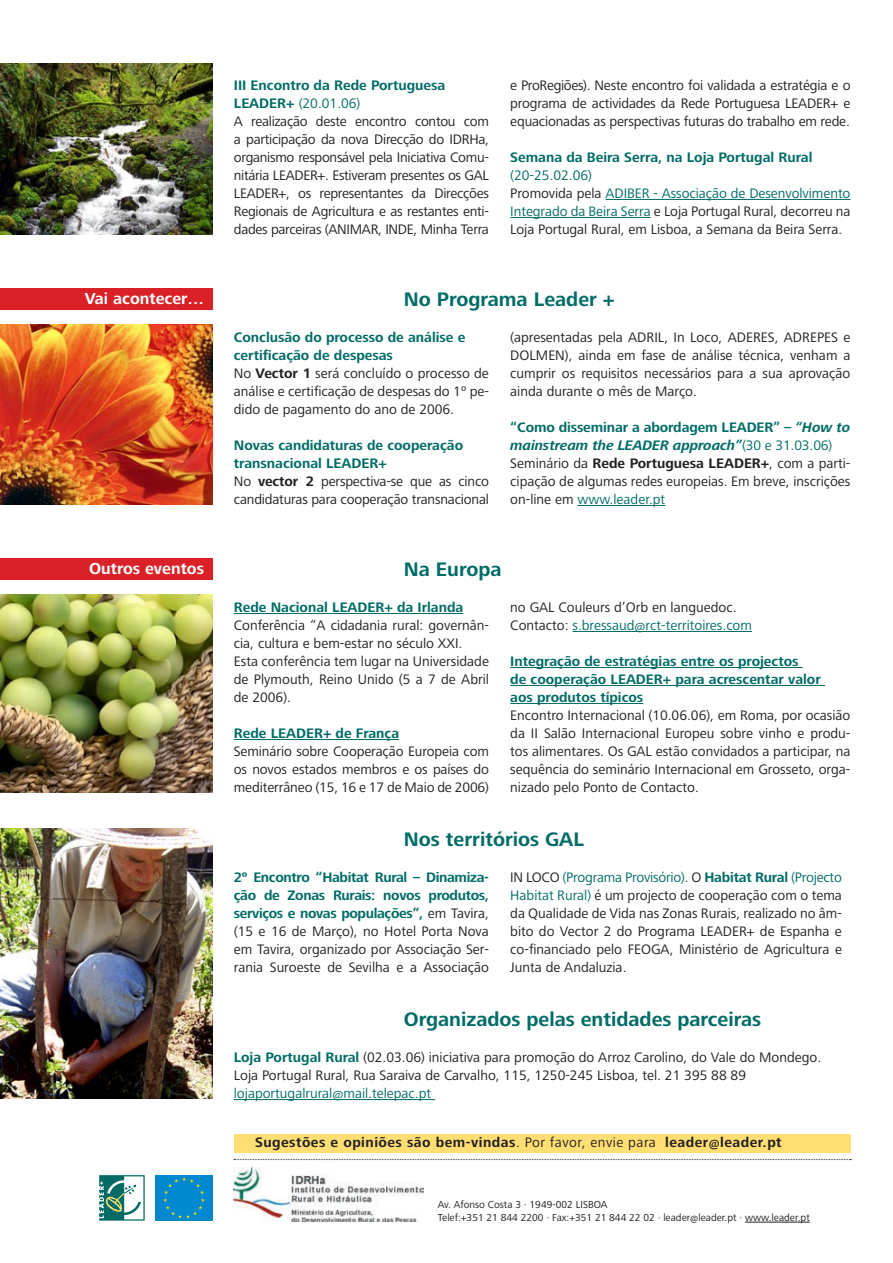
<style>
.page{position:relative;width:893px;height:1263px;background:#fff}
.page>*{position:absolute;margin:0;border:0;box-sizing:border-box;transform-origin:0 0}
.t1{font:700 20.25px "Frutiger Next LT";color:#006c67}
.t2{font:700 16.5px "Frutiger Next LT";color:#fff}
.t3{font:14.25px/18px "Frutiger Next LT";color:#231f20}
.t4{font:14.25px/18px "Frutiger Next LT";letter-spacing:-.02em;color:#231f20}
.t5{font:700 14.25px/18px "Frutiger Next LT";color:#006c67}
.t6{font:700 14.25px "Frutiger Next LT";letter-spacing:.035em;color:#231f20}
.t7{font:14.25px "Frutiger Next LT";color:#006c67}
.t8{font:10.5px/12.6px "Frutiger Next LT";color:#231f20}
.s1{font-weight:700;color:#006c67}
.s2{color:#006c67}
.s3{font-weight:700;font-style:italic;color:#006c67}
.s4{font-weight:700}
.s5{font-weight:400}
</style>
<div class="page">
<hr style="left:577px;top:505px;width:88px;height:1px;background:#006c67">
<hr style="left:234px;top:613px;width:229px;height:1px;background:#006c67">
<hr style="left:234px;top:739px;width:165px;height:1px;background:#006c67">
<div style="left:234px;top:1134px;width:616px;height:18px;background:#ffdf74"></div>
<svg style="left:99px;top:1175px;width:46px;height:45px"></svg>
<div style="left:155px;top:1175px;width:58px;height:46px;background:#0089cf"></div>
<svg style="left:163px;top:1177px;width:42px;height:41px"></svg>
<hr style="left:745px;top:1222px;width:65px;height:1px;background:#231f20">
<svg style="left:234px;top:1159px;width:617px;height:1px"></svg>
<img style="left:0;top:324px;width:212px;height:180px">
<img style="left:234px;top:1167px;width:189px;height:54px">
<div style="left:0;top:288px;width:213px;height:21px;background:#da2128"></div>
<div style="left:0;top:558px;width:213px;height:21px;background:#da2128"></div>
<img style="left:0;top:594px;width:212px;height:198px">
<hr style="left:572px;top:631px;width:180px;height:1px;background:#006c67">
<hr style="left:510px;top:667px;width:293px;height:1px;background:#006c67">
<hr style="left:510px;top:685px;width:315px;height:1px;background:#006c67">
<hr style="left:510px;top:703px;width:133px;height:1px;background:#006c67">
<img style="left:0;top:828px;width:212px;height:270px">
<hr style="left:234px;top:1099px;width:201px;height:1px;background:#006c67">
<hr style="left:605px;top:199px;width:245px;height:1px;background:#006c67">
<hr style="left:510px;top:217px;width:141px;height:1px;background:#006c67">
<img style="left:0;top:64px;width:212px;height:170px">
<p class="t2" style="left:85px;top:289px;width:121px">Vai acontecer…</p>
<p class="t2" style="left:89px;top:559px;width:116px">Outros eventos</p>
<p class="t4" style="left:234px;top:76px;width:257px"><span class="s1">III Encontro da Rede Portuguesa LEADER+</span> <span class="s2">(20.01.06)<br></span>A realização deste encontro contou com a participação da nova Direcção do IDRHa, organismo responsável pela Iniciativa Comu&shy;nitária LEADER+. Estiveram presentes os GAL LEADER+, os representantes da Direcções Regionais de Agricultura e as restantes enti&shy;dades parceiras (ANIMAR, INDE, Minha Terra</p>
<p class="t3" style="left:510px;top:76px;width:342px;text-align:justify">e ProRegiões). Neste encontro foi validada a estratégia e o programa de actividades da Rede Portuguesa LEADER+ e equacionadas as perspectivas futuras do trabalho em rede.</p>
<p class="t5" style="left:510px;top:148px;width:304px">Semana da Beira Serra, na Loja Portugal Rural</p>
<p class="t3" style="left:510px;top:166px;width:342px"><span class="s2">(20-25.02.06)<br></span>Promovida pela <span class="s2">ADIBER - Associação de Desenvolvimento Integrado da Beira Serra</span> e Loja Portugal Rural, decorreu na Loja Portugal Rural, em Lisboa, a Semana da Beira Serra.</p>
<h1 class="t1" style="left:404px;top:288px;width:212px">No Programa Leader +</h1>
<p class="t3" style="left:510px;top:328px;width:342px;text-align:justify">(apresentadas pela ADRIL, In Loco, ADERES, ADREPES e DOLMEN), ainda em fase de análise técnica, venham a cumprir os requisitos necessários para a sua aprovação ainda durante o mês de Março.</p>
<p class="t3" style="left:510px;top:418px;width:342px"><span class="s1">“Como disseminar a abordagem LEADER” –</span> <span class="s3">“How to mainstream the LEADER approach”</span><span class="s2">(30 e 31.03.06)<br></span>Seminário da <span class="s4">Rede Portuguesa LEADER+</span>, com a parti&shy;cipação de algumas redes europeias. Em breve, inscrições on-line em <span class="s2">www.leader.pt</span></p>
<p class="t3" style="left:234px;top:328px;width:257px"><span class="s1">Conclusão do processo de análise e certificação de despesas<br></span>No <span class="s4">Vector 1</span> será concluído o processo de análise e certificação de despesas do 1º pe&shy;dido de pagamento do ano de 2006.</p>
<p class="t3" style="left:234px;top:436px;width:257px"><span class="s1">Novas candidaturas de cooperação transnacional LEADER+<br></span>No <span class="s4">vector 2</span> perspectiva-se que as cinco candidaturas para cooperação transnacional</p>
<h1 class="t1" style="left:404px;top:558px;width:99px">Na Europa</h1>
<p class="t5" style="left:234px;top:598px;width:231px">Rede Nacional LEADER+ da Irlanda</p>
<p class="t3" style="left:234px;top:616px;width:257px">Conferência “A cidadania rural: governân&shy;cia, cultura e bem-estar no século XXI.<br>Esta conferência tem lugar na Universidade de Plymouth, Reino Unido (5 a 7 de Abril de 2006).</p>
<p class="t5" style="left:234px;top:724px;width:167px">Rede LEADER+ de França</p>
<p class="t3" style="left:234px;top:742px;width:257px;text-align:justify">Seminário sobre Cooperação Europeia com os novos estados membros e os países do mediterrâneo (15, 16 e 17 de Maio de 2006)</p>
<p class="t3" style="left:510px;top:598px;width:243px">no GAL Couleurs d’Orb en languedoc.<br>Contacto: <span class="s2">s.bressaud@rct-territoires.com</span></p>
<p class="t5" style="left:510px;top:652px;width:312px">Integração de estratégias entre os projectos<br>de cooperação LEADER+ para acrescentar valor aos produtos típicos</p>
<p class="t3" style="left:510px;top:706px;width:342px;text-align:justify">Encontro Internacional (10.06.06), em Roma, por ocasião da II Salão Internacional Europeu sobre vinho e produ&shy;tos alimentares. Os GAL estão convidados a participar, na sequência do seminário Internacional em Grosseto, orga&shy;nizado pelo Ponto de Contacto.</p>
<h1 class="t1" style="left:404px;top:828px;width:182px">Nos territórios GAL</h1>
<p class="t3" style="left:234px;top:868px;width:257px;text-align:justify"><span class="s1">2º Encontro “Habitat Rural – Dinamiza&shy;ção de Zonas Rurais: novos produtos, serviços e novas populações”,</span> em Tavira, (15 e 16 de Março), no Hotel Porta Nova em Tavira, organizado por Associação Ser&shy;rania Suroeste de Sevilha e a Associação</p>
<p class="t3" style="left:510px;top:868px;width:333px;text-align:justify">IN LOCO <span class="s2">(Programa Provisório)</span>. O <span class="s1">Habitat Rural</span> <span class="s2">(Projecto Habitat Rural)</span> é um projecto de cooperação com o tema da Qualidade de Vida nas Zonas Rurais, realizado no âm&shy;bito do Vector 2 do Programa LEADER+ de Espanha e co-financiado pelo FEOGA, Ministério de Agricultura e Junta de Andaluzia.</p>
<h1 class="t1" style="left:404px;top:1008px;width:359px">Organizados pelas entidades parceiras</h1>
<p class="t3" style="left:234px;top:1048px;width:589px"><span class="s1">Loja Portugal Rural</span> (02.03.06) iniciativa para promoção do Arroz Carolino, do Vale do Mondego.<br>Loja Portugal Rural, Rua Saraiva de Carvalho, 115, 1250-245 Lisboa, tel. 21 395 88 89</p>
<p class="t7" style="left:234px;top:1085px;width:199px">lojaportugalrural@mail.telepac.pt</p>
<p class="t6" style="left:255px;top:1134px;width:528px">Sugestões e opiniões são bem-vindas<span class="s5">. Por favor, envie para</span> leader@leader.pt</p>
<p class="t8" style="left:438px;top:1199px;width:373px">Av. Afonso Costa 3 · 1949-002 LISBOA<br>Telef:+351 21 844 2200 · Fax:+351 21 844 22 02 · leader@leader.pt · www.leader.pt</p>
</div>
